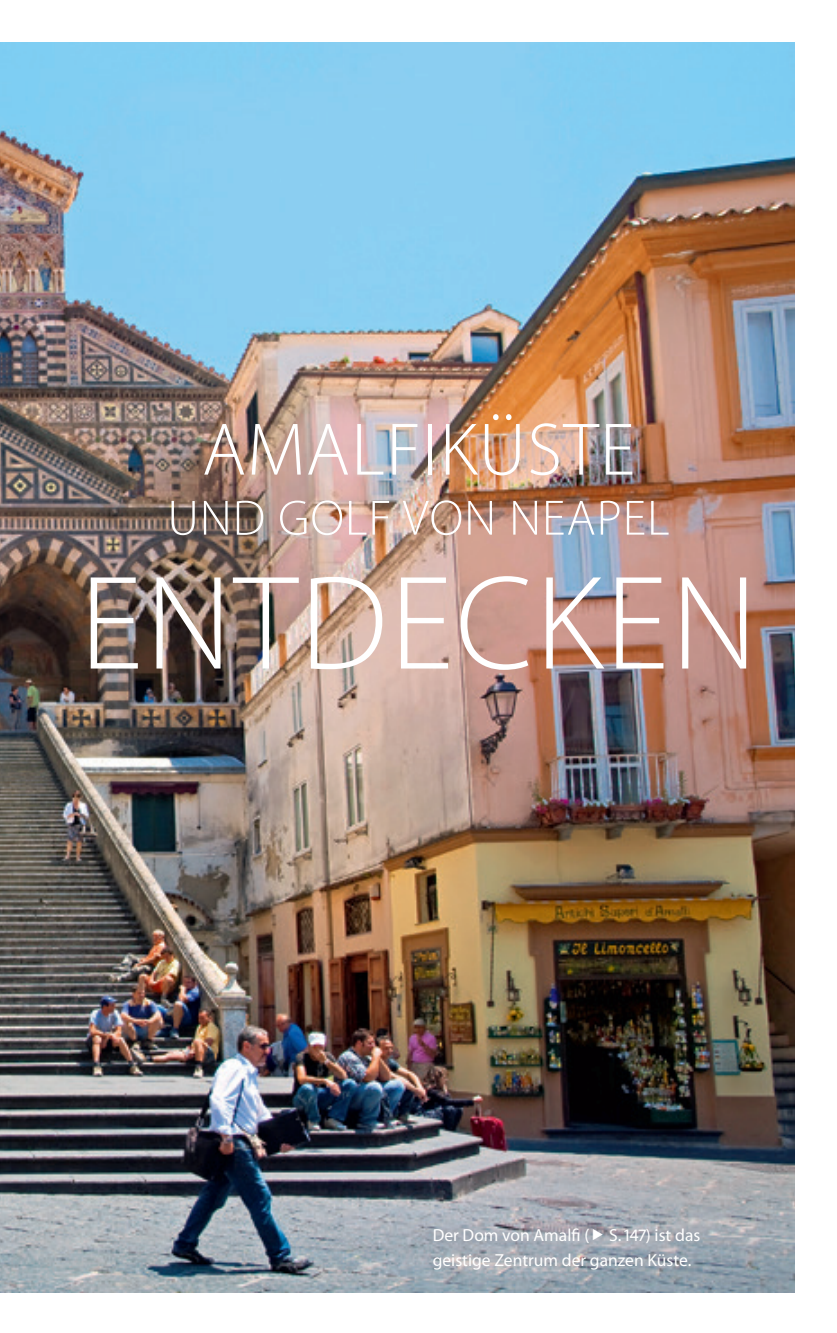
<style>
.page{position:relative;width:837px;height:1333px;background:#fff}
.page>*{position:absolute;margin:0;border:0;box-sizing:border-box;transform-origin:0 0}
.t1{font:300 135px "Myriad Pro";letter-spacing:.02em;color:#fff}
.t2{font:300 75px "Myriad Pro";letter-spacing:.02em;color:#fff}
.t3{font:300 50px "Myriad Pro";letter-spacing:.02em;color:#fff}
.t4{font:17.5px/24.8px "Myriad Pro";color:#fff}
</style>
<div class="page">
<img style="left:0;top:43px;width:794px;height:1248px">
<svg style="left:593px;top:1228px;width:9px;height:11px"></svg>
<h2 class="t2" style="left:202px;top:408px;width:434px">AMA LFIKÜSTE</h2>
<h3 class="t3" style="left:167px;top:490px;width:32px">UND</h3>
<h3 class="t3" style="left:278px;top:490px;width:392px">GOLF VON NEAPEL</h3>
<h1 class="t1" style="left:80px;top:549px;width:656px">ENTDECKEN</h1>
<p class="t4" style="left:432px;top:1222px;width:269px">Der Dom von Amalfi ( S. 147) ist das geistige Zentrum der ganzen Küste.</p>
</div>
